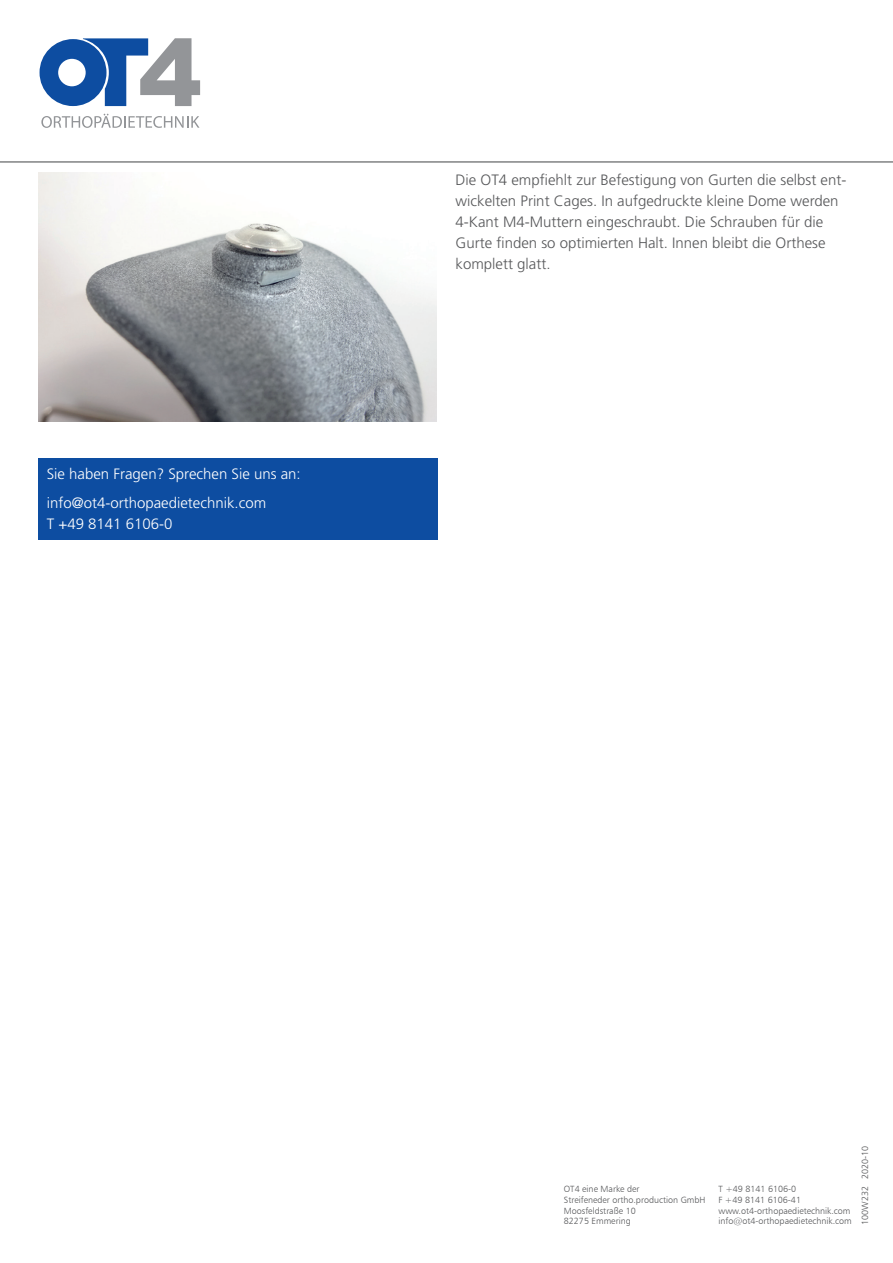
<style>
.page{position:relative;width:893px;height:1263px;background:#fff}
.page>*{position:absolute;margin:0;border:0;box-sizing:border-box;transform-origin:0 0}
.t1{font:300 15px/21px "Frutiger LT";color:#57585a}
.t2{font:300 15px/29.5px "Frutiger LT";color:#fff}
.t3{font:9px/10.8px "Humanist 777 BT Light B";color:#57585a}
.t4{font:300 9px "Frutiger LT";color:#57585a}
</style>
<div class="page">
<img style="left:38px;top:173px;width:399px;height:249px">
<div style="left:38px;top:459px;width:399px;height:81px;background:#0d4da1"></div>
<svg style="left:40px;top:38px;width:160px;height:68px"></svg>
<svg style="left:41px;top:114px;width:158px;height:14px"></svg>
<hr style="left:0;top:161px;width:893px;height:1px;background:#57585a">
<p class="t2" style="left:47px;top:459px;width:255px">Sie haben Fragen? Sprechen Sie uns an: info@ot4-orthopaedietechnik.com</p>
<p class="t2" style="left:47px;top:509px;width:127px">T +49 8141 6106-0</p>
<p class="t1" style="left:455px;top:169px;width:392px">Die OT4 empfiehlt zur Befestigung von Gurten die selbst ent&shy;wickelten Print Cages. In aufgedruckte kleine Dome werden 4-Kant M4-Muttern eingeschraubt. Die Schrauben für die Gurte finden so optimierten Halt. Innen bleibt die Orthese komplett glatt.</p>
<p class="t3" style="left:564px;top:1183px;width:143px">OT4 eine Marke der<br>Streifeneder ortho.production GmbH<br>Moosfeldstraße 10<br>82275 Emmering</p>
<p class="t3" style="left:718px;top:1183px;width:135px">T +49 8141 6106-0<br>F +49 8141 6106-41 www.ot4-orthopaedietechnik.com info@ot4-orthopaedietechnik.com</p>
<p class="t4" style="left:860px;top:1225px;width:81px;rotate:-90deg">100W232 2020-10</p>
</div>
